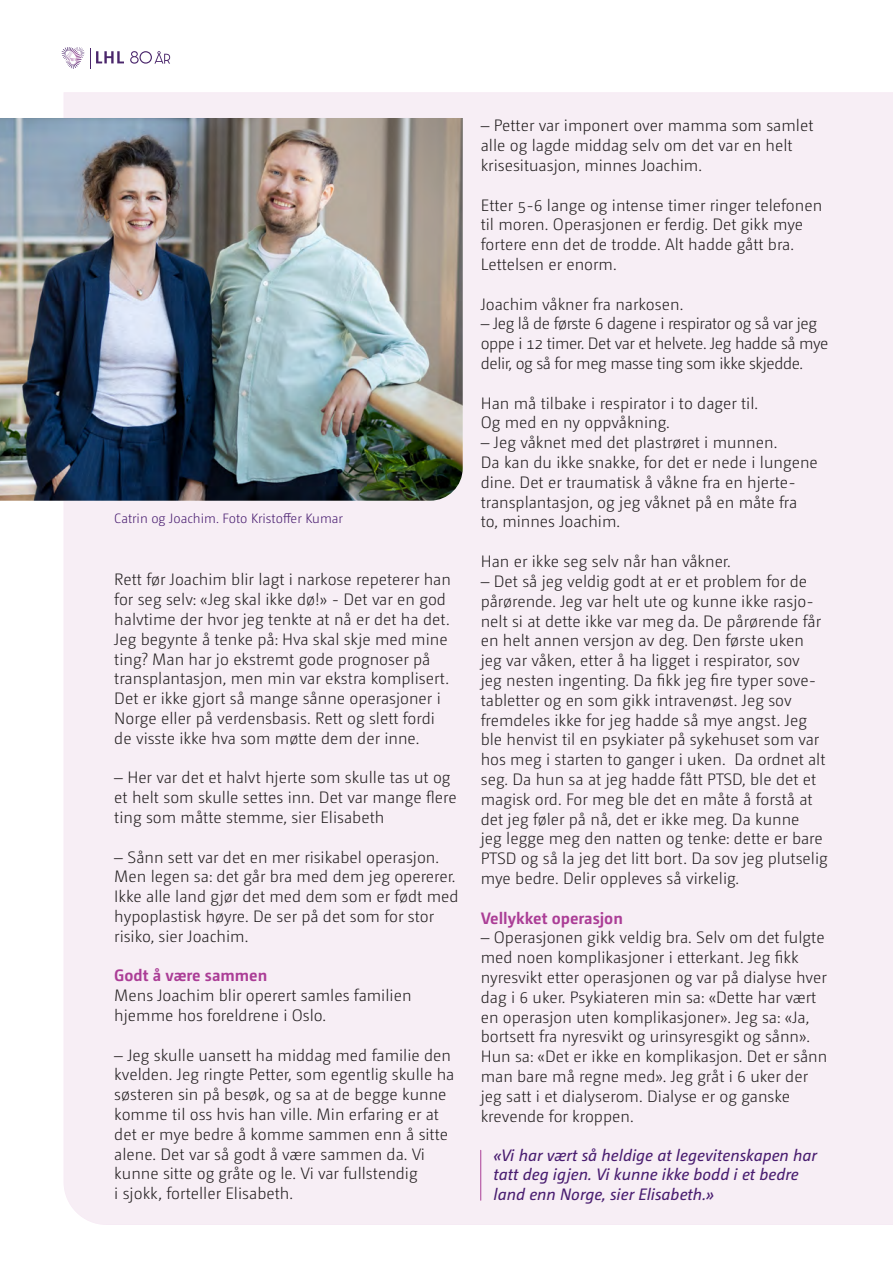
<style>
.page{position:relative;width:893px;height:1263px;background:#fff}
.page>*{position:absolute;margin:0;border:0;box-sizing:border-box;transform-origin:0 0}
.BRØD_11_13{font:300 16.5px/19.8px "Camingo Dos Pro";color:#231f20}
.BRØD_11_13-2{font:300 16.5px/19.8px "Camingo Dos Pro";letter-spacing:-.025em;color:#231f20}
.Sitat_11_13{font:italic 16.5px/19.5px "Camingo Dos Pro";color:#491d70}
.MELLOM_11_13{font:700 16.5px "Camingo Dos Pro";color:#ab3d96}
.Bildetekst{font:300 13.5px "Camingo Dos Pro";color:#491d70}
</style>
<div class="page">
<div style="left:64px;top:92px;width:829px;height:1133px;background:#f7eef5"></div>
<svg style="left:90px;top:48px;width:34px;height:20px"></svg>
<svg style="left:62px;top:47px;width:22px;height:22px"></svg>
<svg style="left:130px;top:51px;width:40px;height:13px"></svg>
<img style="left:0;top:118px;width:463px;height:383px">
<hr style="left:480px;top:1150px;width:1px;height:50px;background:#ab3d96">
<p class="Bildetekst" style="left:114px;top:511px;width:230px">Catrin og Joachim. Foto Kristoffer Kumar</p>
<p class="BRØD_11_13" style="left:114px;top:570px;width:338px">Rett før Joachim blir lagt i narkose repeterer han for seg selv: «Jeg skal ikke dø!» - Det var en god halvtime der hvor jeg tenkte at nå er det ha det.<br>Jeg begynte å tenke på: Hva skal skje med mine ting? Man har jo ekstremt gode prognoser på transplantasjon, men min var ekstra komplisert.<br>Det er ikke gjort så mange sånne operasjoner i Norge eller på verdensbasis. Rett og slett fordi de visste ikke hva som møtte dem der inne.</p>
<p class="BRØD_11_13" style="left:114px;top:768px;width:344px">– Her var det et halvt hjerte som skulle tas ut og et helt som skulle settes inn. Det var mange flere ting som måtte stemme, sier Elisabeth</p>
<p class="BRØD_11_13" style="left:114px;top:847px;width:346px">– Sånn sett var det en mer risikabel operasjon.<br>Men legen sa: det går bra med dem jeg opererer.<br>Ikke alle land gjør det med dem som er født med hypoplastisk høyre. De ser på det som for stor risiko, sier Joachim.</p>
<p class="MELLOM_11_13" style="left:114px;top:966px;width:154px">Godt å være sammen</p>
<p class="BRØD_11_13" style="left:114px;top:986px;width:299px">Mens Joachim blir operert samles familien hjemme hos foreldrene i Oslo.</p>
<p class="BRØD_11_13" style="left:114px;top:1045px;width:342px">– Jeg skulle uansett ha middag med familie den kvelden. Jeg ringte Petter, som egentlig skulle ha søsteren sin på besøk, og sa at de begge kunne komme til oss hvis han ville. Min erfaring er at det er mye bedre å komme sammen enn å sitte alene. Det var så godt å være sammen da. Vi kunne sitte og gråte og le. Vi var fullstendig<br>i sjokk, forteller Elisabeth.</p>
<p class="BRØD_11_13" style="left:481px;top:116px;width:334px">– Petter var imponert over mamma som samlet alle og lagde middag selv om det var en helt krisesituasjon, minnes Joachim.</p>
<p class="BRØD_11_13" style="left:481px;top:195px;width:343px">Etter 5-6 lange og intense timer ringer telefonen til moren. Operasjonen er ferdig. Det gikk mye fortere enn det de trodde. Alt hadde gått bra.<br>Lettelsen er enorm.</p>
<p class="BRØD_11_13" style="left:481px;top:294px;width:204px">Joachim våkner fra narkosen.</p>
<p class="BRØD_11_13-2" style="left:481px;top:314px;width:349px">– Jeg lå de første 6 dagene i respirator og så var jeg oppe i 12 timer. Det var et helvete. Jeg hadde så mye delir, og så for meg masse ting som ikke skjedde.</p>
<p class="BRØD_11_13" style="left:481px;top:393px;width:279px">Han må tilbake i respirator i to dager til.<br>Og med en ny oppvåkning.</p>
<p class="BRØD_11_13" style="left:481px;top:433px;width:339px">– Jeg våknet med det plastrøret i munnen.<br>Da kan du ikke snakke, for det er nede i lungene dine. Det er traumatisk å våkne fra en hjerte&shy;transplantasjon, og jeg våknet på en måte fra to, minnes Joachim.</p>
<p class="BRØD_11_13" style="left:481px;top:551px;width:252px">Han er ikke seg selv når han våkner.</p>
<p class="BRØD_11_13" style="left:481px;top:571px;width:349px">– Det så jeg veldig godt at er et problem for de pårørende. Jeg var helt ute og kunne ikke rasjo&shy;nelt si at dette ikke var meg da. De pårørende får en helt annen versjon av deg. Den første uken jeg var våken, etter å ha ligget i respirator, sov<br>jeg nesten ingenting. Da fikk jeg fire typer sove&shy;tabletter og en som gikk intravenøst. Jeg sov fremdeles ikke for jeg hadde så mye angst. Jeg ble henvist til en psykiater på sykehuset som var hos meg i starten to ganger i uken. Da ordnet alt seg. Da hun sa at jeg hadde fått PTSD, ble det et magisk ord. For meg ble det en måte å forstå at det jeg føler på nå, det er ikke meg. Da kunne<br>jeg legge meg den natten og tenke: dette er bare PTSD og så la jeg det litt bort. Da sov jeg plutselig mye bedre. Delir oppleves så virkelig.</p>
<p class="MELLOM_11_13" style="left:481px;top:908px;width:144px">Vellykket operasjon</p>
<p class="BRØD_11_13" style="left:481px;top:928px;width:348px">– Operasjonen gikk veldig bra. Selv om det fulgte med noen komplikasjoner i etterkant. Jeg fikk nyresvikt etter operasjonen og var på dialyse hver dag i 6 uker. Psykiateren min sa: «Dette har vært en operasjon uten komplikasjoner». Jeg sa: «Ja, bortsett fra nyresvikt og urinsyresgikt og sånn».<br>Hun sa: «Det er ikke en komplikasjon. Det er sånn man bare må regne med». Jeg gråt i 6 uker der jeg satt i et dialyserom. Dialyse er og ganske krevende for kroppen.</p>
<p class="Sitat_11_13" style="left:493px;top:1145px;width:325px">«Vi har vært så heldige at legevitenskapen har tatt deg igjen. Vi kunne ikke bodd i et bedre land enn Norge, sier Elisabeth.»</p>
</div>
